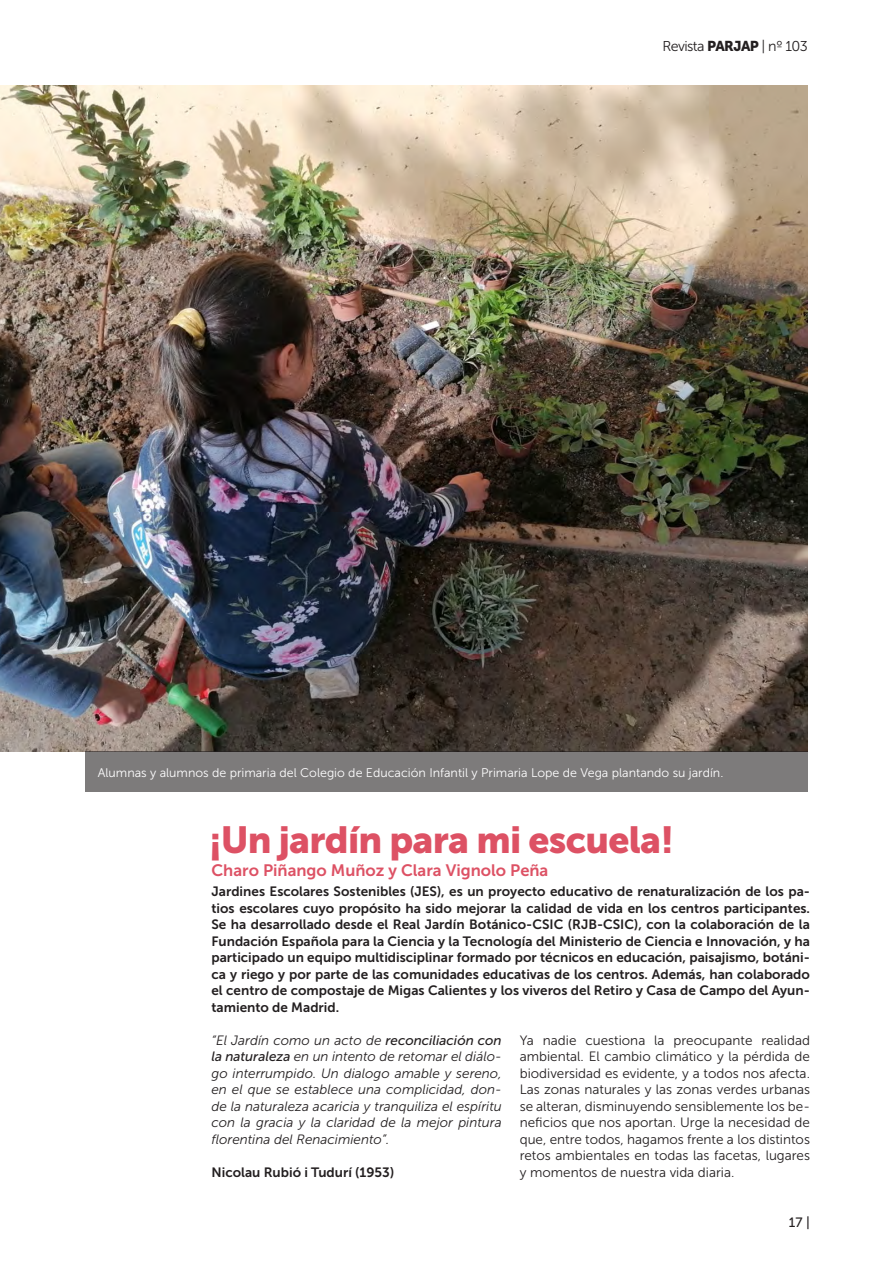
<style>
.page{position:relative;width:893px;height:1263px;background:#fff}
.page>*{position:absolute;margin:0;border:0;box-sizing:border-box;transform-origin:0 0}
.t1{font:37.5px "Museo Sans 900";letter-spacing:-.02em;color:#dd5164}
.t2{font:16.5px "Museo Sans 700";color:#dd5164}
.t3{font:14.25px "Museo Sans 300";letter-spacing:-.04em;color:#231f20}
.corrido{font:13.5px/16.5px "Museo Sans 700";color:#231f20;text-align:justify}
.corrido-2{font:13.5px/16.5px "Museo Sans 300";color:#231f20;text-align:justify}
.corrido-3{font:italic 13.5px/16.5px "Museo Sans 300";color:#231f20;text-align:justify}
.t4{font:13.5px "Museo Sans 500";color:#231f20}
.t5{font:12.45px "Museo Sans 300";color:#fff}
.s1{font-family:"Museo Sans 900"}
.s2{font-family:"Museo Sans 500"}
</style>
<div class="page">
<img style="left:0;top:85px;width:808px;height:667px">
<div style="left:85px;top:752px;width:723px;height:40px;background:#7d7b7b"></div>
<p class="t3" style="left:662px;top:38px;width:147px">Revista <span class="s1">PARJAP</span> | nº 103</p>
<p class="t5" style="left:98px;top:765px;width:627px">Alumnas y alumnos de primaria del Colegio de Educación Infantil y Primaria Lope de Vega plantando su jardín.</p>
<p class="t1" style="left:209px;top:819px;width:466px">¡Un jardín para mi escuela!</p>
<p class="corrido" style="left:211px;top:883px;width:600px">Jardines Escolares Sostenibles (JES), es un proyecto educativo de renaturalización de los pa&shy;tios escolares cuyo propósito ha sido mejorar la calidad de vida en los centros participantes.<br>Se ha desarrollado desde el Real Jardín Botánico-CSIC (RJB-CSIC), con la colaboración de la Fundación Española para la Ciencia y la Tecnología del Ministerio de Ciencia e Innovación, y ha participado un equipo multidisciplinar formado por técnicos en educación, paisajismo, botáni&shy;ca y riego y por parte de las comunidades educativas de los centros. Además, han colaborado el centro de compostaje de Migas Calientes y los viveros del Retiro y Casa de Campo del Ayun&shy;tamiento de Madrid.</p>
<p class="corrido-3" style="left:211px;top:1032px;width:292px">“El Jardín como un acto de <span class="s2">reconciliación con la naturaleza</span> en un intento de retomar el diálo&shy;go interrumpido. Un dialogo amable y sereno, en el que se establece una complicidad, don&shy;de la naturaleza acaricia y tranquiliza el espíritu con la gracia y la claridad de la mejor pintura florentina del Renacimiento”.</p>
<p class="corrido" style="left:211px;top:1164px;width:184px">Nicolau Rubió i Tudurí (1953)</p>
<p class="t2" style="left:211px;top:861px;width:338px">Charo Piñango Muñoz y Clara Vignolo Peña</p>
<p class="corrido-2" style="left:520px;top:1032px;width:292px">Ya nadie cuestiona la preocupante realidad ambiental. El cambio climático y la pérdida de biodiversidad es evidente, y a todos nos afecta.<br>Las zonas naturales y las zonas verdes urbanas se alteran, disminuyendo sensiblemente los be&shy;neficios que nos aportan. Urge la necesidad de que, entre todos, hagamos frente a los distintos retos ambientales en todas las facetas, lugares y momentos de nuestra vida diaria.</p>
<p class="t4" style="left:789px;top:1215px;width:23px">17 |</p>
</div>
